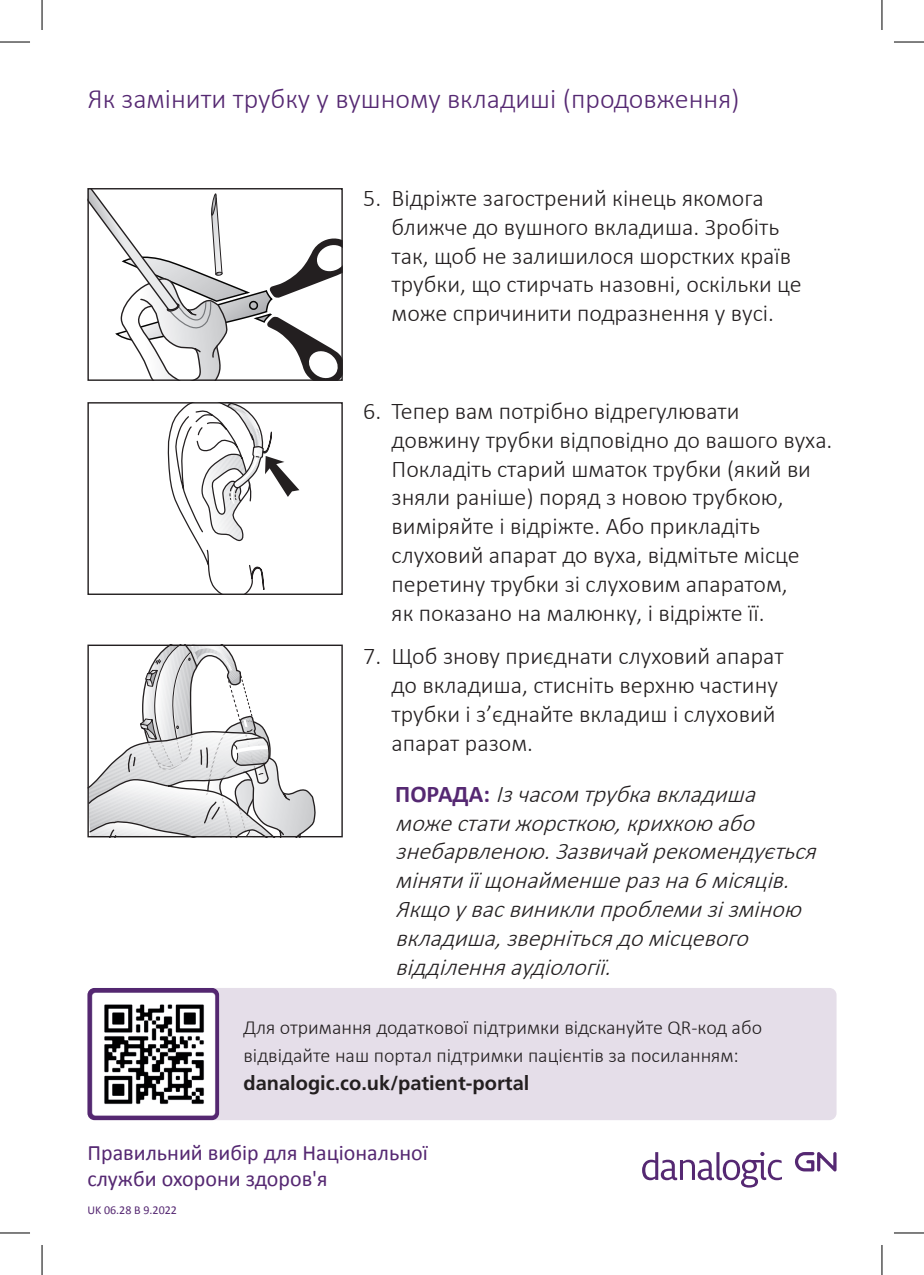
<style>
.page{position:relative;width:924px;height:1275px;background:#fff}
.page>*{position:absolute;margin:0;border:0;box-sizing:border-box;transform-origin:0 0}
.t1{font:300 28px "Calibri";color:#552872}
.t2{font:300 24px/28.8px "Calibri";color:#231f20}
.t3{font:italic 300 24px/28.8px "Calibri";color:#231f20}
.t4{font:22px/26px "Calibri";color:#552872}
.t5{font:300 20px/28px "Calibri";color:#231f20}
.t6{font:12px "Calibri";color:#552872}
.s1{font-weight:700;font-style:normal;color:#552872}
.s2{font-family:"Frutiger";font-weight:700}
</style>
<div class="page">
<svg style="left:795px;top:1152px;width:41px;height:19px"></svg>
<svg style="left:642px;top:1151px;width:139px;height:36px"></svg>
<svg style="left:89px;top:190px;width:251px;height:189px"></svg>
<div style="left:87px;top:188px;width:255px;height:193px;border:1px solid #231f20"></div>
<svg style="left:167px;top:404px;width:132px;height:189px"></svg>
<div style="left:87px;top:402px;width:255px;height:193px;border:1px solid #231f20"></div>
<svg style="left:87px;top:646px;width:228px;height:192px"></svg>
<div style="left:87px;top:644px;width:255px;height:193px;border:1px solid #231f20"></div>
<div style="left:87px;top:988px;width:749px;height:132px;background:#e5dee9;border-radius:7px"></div>
<img style="left:87px;top:988px;width:132px;height:132px">
<hr style="left:0;top:42px;width:30px;height:1px;background:#000">
<hr style="left:893px;top:42px;width:30px;height:1px;background:#000">
<hr style="left:0;top:1232px;width:30px;height:1px;background:#000">
<hr style="left:893px;top:1232px;width:30px;height:1px;background:#000">
<hr style="left:42px;top:0;width:1px;height:30px;background:#000">
<hr style="left:42px;top:1245px;width:1px;height:30px;background:#000">
<hr style="left:881px;top:0;width:1px;height:30px;background:#000">
<hr style="left:881px;top:1245px;width:1px;height:30px;background:#000">
<p class="t1" style="left:87px;top:82px;width:653px">Як замінити трубку у вушному вкладиші (продовження)</p>
<p class="t2" style="left:391px;top:182px;width:411px;text-indent:-28px">5. Відріжте загострений кінець якомога ближче до вушного вкладиша. Зробіть так, щоб не залишилося шорстких країв трубки, що стирчать назовні, оскільки це може спричинити подразнення у вусі.</p>
<p class="t2" style="left:391px;top:395px;width:442px;text-indent:-28px">6. Тепер вам потрібно відрегулювати довжину трубки відповідно до вашого вуха.<br>Покладіть старий шматок трубки (який ви зняли раніше) поряд з новою трубкою, виміряйте і відріжте. Або прикладіть слуховий апарат до вуха, відмітьте місце перетину трубки зі слуховим апаратом,<br>як показано на малюнку, і відріжте її.</p>
<p class="t2" style="left:391px;top:641px;width:393px;text-indent:-28px">7. Щоб знову приєднати слуховий апарат до вкладиша, стисніть верхню частину трубки і з’єднайте вкладиш і слуховий апарат разом.</p>
<p class="t3" style="left:395px;top:778px;width:429px"><span class="s1">П О РАДА :</span> Із часом трубка вкладиша може стати жорсткою, крихкою або знебарвленою. Зазвичай рекомендується міняти її щонайменше раз на 6 місяців.<br>Якщо у вас виникли проблеми зі зміною вкладиша, зверніться до місцевого відділення аудіології.</p>
<p class="t5" style="left:243px;top:1012px;width:520px">Для отримання додаткової підтримки відскануйте QR-код або відвідайте наш портал підтримки пацієнтів за посиланням: <span class="s2">danalogic.co.uk/patient-portal</span></p>
<p class="t4" style="left:87px;top:1138px;width:342px">Правильний вибір для Національної служби охорони здоров'я</p>
<p class="t6" style="left:87px;top:1202px;width:91px">UK 06.28 B 9.2022</p>
</div>
